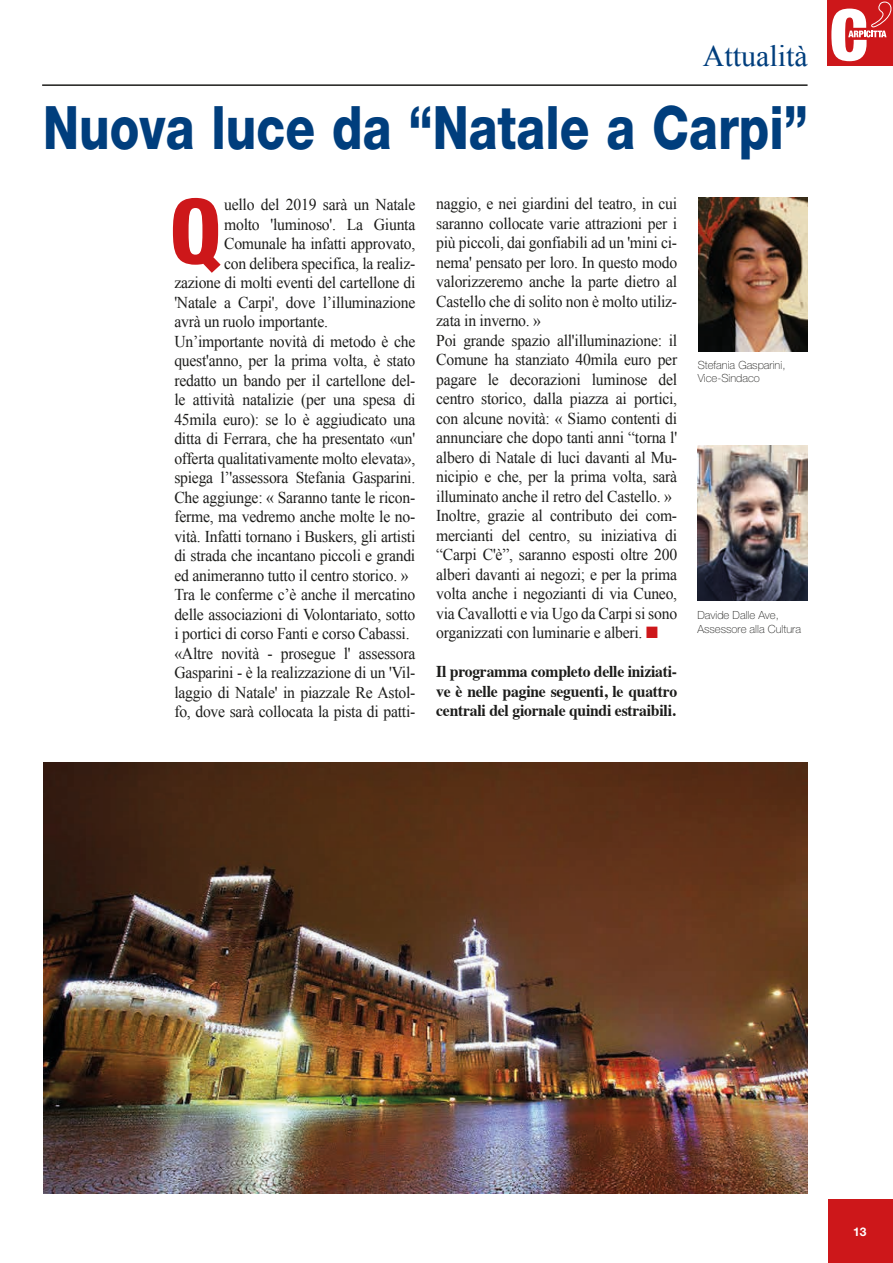
<style>
.page{position:relative;width:893px;height:1263px;background:#fff}
.page>*{position:absolute;margin:0;border:0;box-sizing:border-box;transform-origin:0 0}
.t1{font:800 condensed 90px "Helvetica Neue LT Std";color:#cd171a}
.t2{font:800 60px "Helvetica Neue LT Std";color:#003e7d;scale:.81 1}
.t3{font:30px "Times New Roman";color:#003e7d}
.t4{font:16.5px/19.5px "Times New Roman";letter-spacing:-.015em;color:#1d1d1b;scale:.95 1}
.t5{font:700 16.5px/19.5px "Times";letter-spacing:-.015em;color:#1d1d1b;text-align:justify;scale:.95 1}
.t6{font:700 12px "Helvetica Neue";color:#fff}
.t7{font:100 11.25px/13.5px "Helvetica Neue LT Std";color:#1d1d1b}
.s1{color:#cd171a}
</style>
<div class="page">
<div style="left:827px;top:0;width:66px;height:66px;background:#cd171a"></div>
<hr style="left:42px;top:84px;width:766px;height:2px;background:#1d1d1b">
<div style="left:828px;top:1199px;width:65px;height:64px;background:#cd171a"></div>
<svg style="left:831px;top:1px;width:61px;height:60px"></svg>
<img style="left:43px;top:763px;width:765px;height:430px">
<img style="left:698px;top:446px;width:110px;height:155px">
<img style="left:698px;top:198px;width:110px;height:154px">
<h3 class="t3" style="left:703px;top:36px;width:106px">Attualità</h3>
<h2 class="t2" style="left:43px;top:92px;width:946px">Nuova luce da “Natale a Carpi”</h2>
<h1 class="t1" style="left:170px;top:176px;width:53px">Q</h1>
<p class="t4" style="left:436px;top:194px;width:255px">naggio, e nei giardini del teatro, in cui saranno collocate varie attrazioni per i più piccoli, dai gonfiabili ad un 'mini ci&shy;nema' pensato per loro. In questo modo valorizzeremo anche la parte dietro al Castello che di solito non è molto utiliz&shy;zata in inverno. »<br>Poi grande spazio all'illuminazione: il Comune ha stanziato 40mila euro per pagare le decorazioni luminose del centro storico, dalla piazza ai portici, con alcune novità: « Siamo contenti di annunciare che dopo tanti anni “torna l' albero di Natale di luci davanti al Mu&shy;nicipio e che, per la prima volta, sarà illuminato anche il retro del Castello. » Inoltre, grazie al contributo dei com&shy;mercianti del centro, su iniziativa di “Carpi C'è”, saranno esposti oltre 200 alberi davanti ai negozi; e per la prima volta anche i negozianti di via Cuneo, via Cavallotti e via Ugo da Carpi si sono organizzati con luminarie e alberi. <span class="s1">■</span></p>
<p class="t5" style="left:436px;top:660px;width:255px">Il programma completo delle iniziati&shy;ve è nelle pagine seguenti, le quattro centrali del giornale quindi estraibili.</p>
<p class="t4" style="left:224px;top:194px;width:203px">uello del 2019 sarà un Natale</p>
<p class="t4" style="left:224px;top:214px;width:203px">molto 'luminoso'. La Giunta</p>
<p class="t4" style="left:224px;top:233px;width:203px">Comunale ha infatti approvato,</p>
<p class="t4" style="left:224px;top:253px;width:203px">con delibera specifica, la realiz-</p>
<p class="t4" style="left:174px;top:272px;width:255px">zazione di molti eventi del cartellone di</p>
<p class="t4" style="left:174px;top:292px;width:255px">'Natale a Carpi', dove l’illuminazione</p>
<p class="t4" style="left:174px;top:311px;width:163px">avrà un ruolo importante.</p>
<p class="t4" style="left:174px;top:331px;width:255px">Un’importante novità di metodo è che</p>
<p class="t4" style="left:174px;top:350px;width:255px">quest'anno, per la prima volta, è stato</p>
<p class="t4" style="left:174px;top:370px;width:255px">redatto un bando per il cartellone del-</p>
<p class="t4" style="left:174px;top:389px;width:255px">le attività natalizie (per una spesa di</p>
<p class="t4" style="left:174px;top:409px;width:255px">45mila euro): se lo è aggiudicato una</p>
<p class="t4" style="left:174px;top:428px;width:255px">ditta di Ferrara, che ha presentato «un'</p>
<p class="t4" style="left:174px;top:448px;width:255px">offerta qualitativamente molto elevata»,</p>
<p class="t4" style="left:174px;top:467px;width:255px">spiega l’'assessora Stefania Gasparini.</p>
<p class="t4" style="left:174px;top:487px;width:255px">Che aggiunge: « Saranno tante le ricon-</p>
<p class="t4" style="left:174px;top:506px;width:255px">ferme, ma vedremo anche molte le no-</p>
<p class="t4" style="left:174px;top:526px;width:255px">vità. Infatti tornano i Buskers, gli artisti</p>
<p class="t4" style="left:174px;top:545px;width:255px">di strada che incantano piccoli e grandi</p>
<p class="t4" style="left:174px;top:565px;width:248px">ed animeranno tutto il centro storico. »</p>
<p class="t4" style="left:174px;top:584px;width:255px">Tra le conferme c’è anche il mercatino</p>
<p class="t4" style="left:174px;top:604px;width:255px">delle associazioni di Volontariato, sotto</p>
<p class="t4" style="left:174px;top:623px;width:249px">i portici di corso Fanti e corso Cabassi.</p>
<p class="t4" style="left:174px;top:643px;width:255px">«Altre novità - prosegue l' assessora</p>
<p class="t4" style="left:174px;top:663px;width:255px">Gasparini - è la realizzazione di un 'Vil-</p>
<p class="t4" style="left:174px;top:682px;width:255px">laggio di Natale' in piazzale Re Astol-</p>
<p class="t4" style="left:174px;top:701px;width:255px">fo, dove sarà collocata la pista di patti-</p>
<p class="t7" style="left:698px;top:358px;width:89px">Stefania Gasparini,<br>Vice-Sindaco</p>
<p class="t7" style="left:697px;top:609px;width:105px">Davide Dalle Ave,<br>Assessore alla Cultura</p>
<p class="t6" style="left:853px;top:1224px;width:15px">13</p>
</div>
